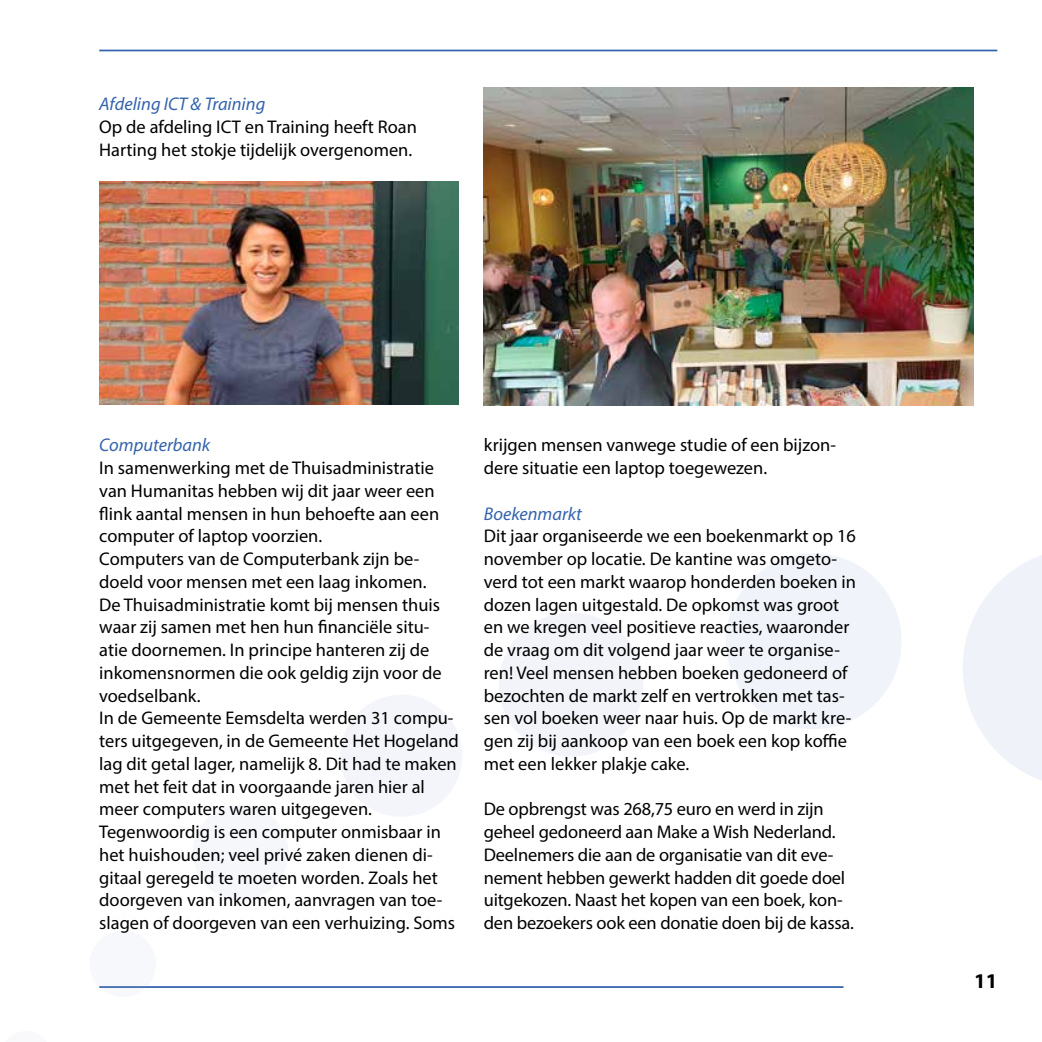
<style>
.page{position:relative;width:1042px;height:1042px;background:#fff}
.page>*{position:absolute;margin:0;border:0;box-sizing:border-box;transform-origin:0 0}
.t1{font:700 21px "Myriad Pro";color:#000}
.t2{font:18.38px/22.8px "Myriad Pro";color:#000}
.t3{font:italic 18.38px "Myriad Pro";color:#3363ac}
</style>
<div class="page">
<hr style="left:99px;top:50px;width:898px;height:1px;background:#3363ac">
<hr style="left:99px;top:986px;width:744px;height:2px;background:#3363ac">
<svg style="left:963px;top:555px;width:79px;height:225px"></svg>
<div style="left:726px;top:553px;width:175px;height:176px;background:#f0f3f9;border-radius:50%"></div>
<div style="left:499px;top:612px;width:144px;height:144px;background:#f2f4f9;border-radius:50%"></div>
<div style="left:340px;top:694px;width:122px;height:123px;background:#f4f5fa;border-radius:50%"></div>
<div style="left:193px;top:805px;width:95px;height:95px;background:#f5f7fb;border-radius:50%"></div>
<div style="left:90px;top:930px;width:66px;height:67px;background:#f7f8fb;border-radius:50%"></div>
<img style="left:484px;top:87px;width:489px;height:319px">
<img style="left:99px;top:182px;width:360px;height:223px">
<p class="t3" style="left:99px;top:92px;width:168px">Afdeling ICT &amp; Training</p>
<p class="t2" style="left:99px;top:115px;width:319px">Op de afdeling ICT en Training heeft Roan<br>Harting het stokje tijdelijk overgenomen.</p>
<p class="t3" style="left:99px;top:434px;width:113px">Computerbank</p>
<p class="t2" style="left:99px;top:456px;width:361px">In samenwerking met de Thuisadministratie van Humanitas hebben wij dit jaar weer een flink aantal mensen in hun behoefte aan een computer of laptop voorzien.<br>Computers van de Computerbank zijn be&shy;doeld voor mensen met een laag inkomen.<br>De Thuisadministratie komt bij mensen thuis waar zij samen met hen hun financiële situ&shy;atie doornemen. In principe hanteren zij de inkomensnormen die ook geldig zijn voor de voedselbank.<br>In de Gemeente Eemsdelta werden 31 compu&shy;ters uitgegeven, in de Gemeente Het Hogeland lag dit getal lager, namelijk 8. Dit had te maken met het feit dat in voorgaande jaren hier al meer computers waren uitgegeven.<br>Tegenwoordig is een computer onmisbaar in het huishouden; veel privé zaken dienen di&shy;gitaal geregeld te moeten worden. Zoals het doorgeven van inkomen, aanvragen van toe&shy;slagen of doorgeven van een verhuizing. Soms</p>
<p class="t2" style="left:484px;top:433px;width:354px">krijgen mensen vanwege studie of een bijzon&shy;dere situatie een laptop toegewezen.</p>
<p class="t3" style="left:484px;top:502px;width:100px">Boekenmarkt</p>
<p class="t2" style="left:484px;top:524px;width:374px">Dit jaar organiseerde we een boekenmarkt op 16 november op locatie. De kantine was omgeto&shy;verd tot een markt waarop honderden boeken in dozen lagen uitgestald. De opkomst was groot en we kregen veel positieve reacties, waaronder de vraag om dit volgend jaar weer te organise&shy;ren! Veel mensen hebben boeken gedoneerd of bezochten de markt zelf en vertrokken met tas&shy;sen vol boeken weer naar huis. Op de markt kre&shy;gen zij bij aankoop van een boek een kop koffie met een lekker plakje cake.</p>
<p class="t2" style="left:484px;top:797px;width:370px">De opbrengst was 268,75 euro en werd in zijn geheel gedoneerd aan Make a Wish Nederland.<br>Deelnemers die aan de organisatie van dit eve&shy;nement hebben gewerkt hadden dit goede doel uitgekozen. Naast het kopen van een boek, kon&shy;den bezoekers ook een donatie doen bij de kassa.</p>
<p class="t1" style="left:974px;top:967px;width:25px">11</p>
</div>
